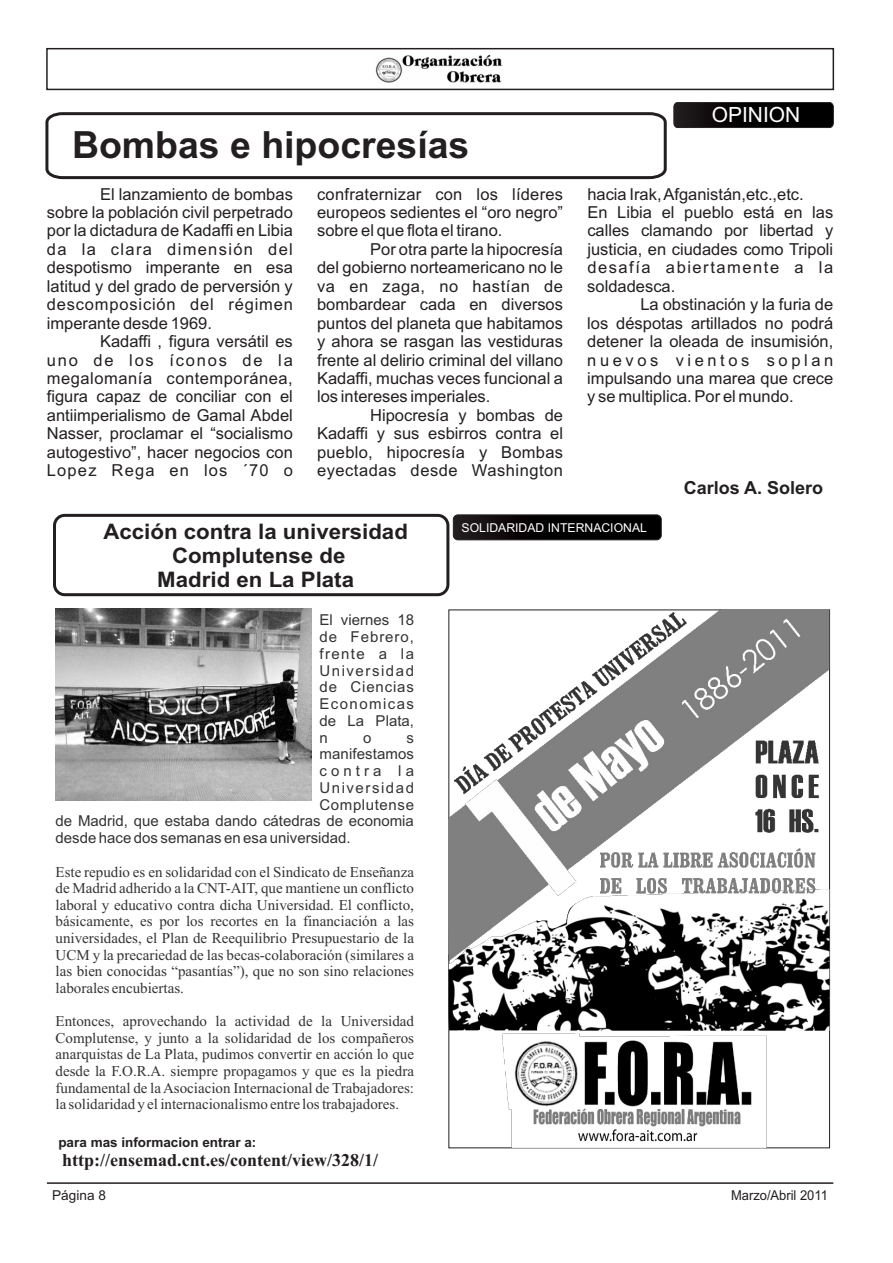
<style>
.page{position:relative;width:893px;height:1263px;background:#fff}
.page>*{position:absolute;margin:0;border:0;box-sizing:border-box;transform-origin:0 0}
.t1{font:700 37.5px "Arial";color:#231f20}
.t2{font:700 21.45px/23.9px "Arial";color:#231f20;text-align:center;scale:1.04 1}
.t3{font:21px "Arial";color:#fff}
.t4{font:700 18px "Times New Roman";color:#231f20}
.t5{font:700 18px "Arial";color:#231f20}
.t6{font:16.5px "Arial";color:#231f20}
.t7{font:16.5px "Arial";letter-spacing:.035em;color:#231f20}
.t8{font:16.5px "Arial";letter-spacing:.05em;color:#231f20}
.t9{font:16.5px "Arial";letter-spacing:.03em;color:#231f20}
.t10{font:16.5px "Arial";letter-spacing:.095em;color:#231f20}
.t11{font:16.5px "Arial";letter-spacing:.08em;color:#231f20}
.t12{font:16.5px "Arial";letter-spacing:.215em;color:#231f20}
.t13{font:16.5px "Arial";letter-spacing:.11em;color:#231f20}
.t14{font:16.5px "Arial";letter-spacing:.075em;color:#231f20}
.t15{font:15px/16.6px "Times New Roman";color:#333;text-align:justify}
.t16{font:15px/16.8px "Arial";letter-spacing:.005em;color:#333;text-align:justify}
.t17{font:15px "Arial";letter-spacing:.1em;color:#333}
.t18{font:15px "Arial";letter-spacing:.04em;color:#333}
.t19{font:15px "Arial";letter-spacing:.275em;color:#333}
.t20{font:13.65px "Arial";color:#231f20;scale:.95 1}
.t21{font:13.65px "Arial";color:#231f20}
.t22{font:700 13.5px "Arial";color:#231f20}
.t23{font:12.15px "Arial";color:#fff}
.s1{color:#212121}
</style>
<div class="page">
<svg style="left:45px;top:102px;width:789px;height:78px"></svg>
<hr style="left:47px;top:1182px;width:786px;height:2px;background:#231f20">
<img style="left:375px;top:55px;width:128px;height:28px">
<div style="left:46px;top:48px;width:788px;height:42px;border:2px solid #231f20"></div>
<div style="left:53px;top:514px;width:396px;height:82px;border:3px solid #231f20;border-radius:10px"></div>
<img style="left:449px;top:610px;width:382px;height:537px">
<img style="left:56px;top:609px;width:255px;height:191px">
<div style="left:453px;top:515px;width:208px;height:25px;background:linear-gradient(to right,#171213,#000);border-radius:5px"></div>
<div style="left:453px;top:515px;width:208px;height:25px;border:1px solid #231f20;border-radius:5px"></div>
<p class="t3" style="left:712px;top:107px;width:90px">OPINION</p>
<h1 class="t1" style="left:72px;top:131px;width:399px">Bombas e hipocresías</h1>
<p class="t6" style="left:100px;top:188px;width:194px">El lanzamiento de bombas</p>
<p class="t6" style="left:317px;top:188px;width:247px">confraternizar con los líderes</p>
<p class="t6" style="left:587px;top:188px;width:218px">hacia Irak, Afganistán,etc.,etc.</p>
<p class="t6" style="left:47px;top:206px;width:247px">sobre la población civil perpetrado</p>
<p class="t6" style="left:317px;top:206px;width:247px">europeos sedientes el “oro negro”</p>
<p class="t6" style="left:587px;top:206px;width:247px">En Libia el pueblo está en las</p>
<p class="t6" style="left:47px;top:224px;width:247px">por la dictadura de Kadaffi en Libia</p>
<p class="t6" style="left:317px;top:224px;width:187px">sobre el que flota el tirano.</p>
<p class="t6" style="left:587px;top:224px;width:247px">calles clamando por libertad y</p>
<p class="t11" style="left:47px;top:243px;width:247px">da la clara dimensión del</p>
<p class="t6" style="left:370px;top:243px;width:194px">Por otra parte la hipocresía</p>
<p class="t6" style="left:587px;top:243px;width:247px">justicia, en ciudades como Tripoli</p>
<p class="t6" style="left:47px;top:261px;width:247px">despotismo imperante en esa</p>
<p class="t6" style="left:317px;top:261px;width:247px">del gobierno norteamericano no le</p>
<p class="t10" style="left:587px;top:261px;width:247px">desafía abiertamente a la</p>
<p class="t6" style="left:47px;top:280px;width:247px">latitud y del grado de perversión y</p>
<p class="t7" style="left:317px;top:280px;width:247px">va en zaga, no hastían de</p>
<p class="t6" style="left:587px;top:280px;width:90px">soldadesca.</p>
<p class="t8" style="left:47px;top:298px;width:247px">descomposición del régimen</p>
<p class="t6" style="left:317px;top:298px;width:247px">bombardear cada en diversos</p>
<p class="t6" style="left:640px;top:298px;width:194px">La obstinación y la furia de</p>
<p class="t6" style="left:47px;top:317px;width:167px">imperante desde 1969.</p>
<p class="t6" style="left:317px;top:317px;width:247px">puntos del planeta que habitamos</p>
<p class="t6" style="left:587px;top:317px;width:247px">los déspotas artillados no podrá</p>
<p class="t6" style="left:100px;top:335px;width:194px">Kadaffi , figura versátil es</p>
<p class="t6" style="left:317px;top:335px;width:247px">y ahora se rasgan las vestiduras</p>
<p class="t6" style="left:587px;top:335px;width:247px">detener la oleada de insumisión,</p>
<p class="t13" style="left:47px;top:353px;width:247px">uno de los íconos de la</p>
<p class="t6" style="left:317px;top:353px;width:247px">frente al delirio criminal del villano</p>
<p class="t12" style="left:587px;top:353px;width:247px">nuevos vientos soplan</p>
<p class="t7" style="left:47px;top:372px;width:247px">megalomanía contemporánea,</p>
<p class="t6" style="left:317px;top:372px;width:247px">Kadaffi, muchas veces funcional a</p>
<p class="t6" style="left:587px;top:372px;width:247px">impulsando una marea que crece</p>
<p class="t6" style="left:47px;top:390px;width:247px">figura capaz de conciliar con el</p>
<p class="t6" style="left:317px;top:390px;width:175px">los intereses imperiales.</p>
<p class="t6" style="left:587px;top:390px;width:208px">y se multiplica. Por el mundo.</p>
<p class="t6" style="left:47px;top:409px;width:247px">antiimperialismo de Gamal Abdel</p>
<p class="t6" style="left:370px;top:409px;width:194px">Hipocresía y bombas de</p>
<p class="t6" style="left:47px;top:427px;width:247px">Nasser, proclamar el “socialismo</p>
<p class="t6" style="left:317px;top:427px;width:247px">Kadaffi y sus esbirros contra el</p>
<p class="t6" style="left:47px;top:446px;width:247px">autogestivo”, hacer negocios con</p>
<p class="t6" style="left:317px;top:446px;width:247px">pueblo, hipocresía y Bombas</p>
<p class="t14" style="left:47px;top:464px;width:247px">Lopez Rega en los ´70 o</p>
<p class="t9" style="left:317px;top:464px;width:247px">eyectadas desde Washington</p>
<p class="t5" style="left:684px;top:481px;width:141px">Carlos A. <span class="s1">Solero</span></p>
<h2 class="t2" style="left:103px;top:521px;width:294px">Acción contra la universidad<br>Complutense de<br>Madrid en La Plata</h2>
<p class="t16" style="left:319px;top:613px;width:96px">El viernes 18 de Febrero, frente a la Universidad de Ciencias Economicas de La Plata, n</p>
<p class="t16" style="left:363px;top:730px;width:10px">o</p>
<p class="t16" style="left:406px;top:730px;width:9px">s</p>
<p class="t16" style="left:319px;top:747px;width:96px">manifestamos</p>
<p class="t19" style="left:319px;top:765px;width:96px">contra la</p>
<p class="t17" style="left:319px;top:782px;width:96px">Universidad</p>
<p class="t18" style="left:319px;top:799px;width:96px">Complutense</p>
<p class="t16" style="left:56px;top:814px;width:360px">de Madrid, que estaba dando cátedras de economia</p>
<p class="t16" style="left:56px;top:831px;width:297px">desde hace dos semanas en esa universidad.</p>
<p class="t15" style="left:56px;top:865px;width:360px">Este repudio es en solidaridad con el Sindicato de Enseñanza de Madrid adherido a la CNT-AIT, que mantiene un conflicto laboral y educativo contra dicha Universidad. El conflicto, básicamente, es por los recortes en la financiación a las universidades, el Plan de Reequilibrio Presupuestario de la UCM y la precariedad de las becas-colaboración (similares a las bien conocidas “pasantías”), que no son sino relaciones laborales encubiertas.</p>
<p class="t15" style="left:56px;top:1014px;width:360px">Entonces, aprovechando la actividad de la Universidad Complutense, y junto a la solidaridad de los compañeros anarquistas de La Plata, pudimos convertir en acción lo que desde la F.O.R.A. siempre propagamos y que es la piedra fundamental de la Asociacion Internacional de Trabajadores: la solidaridad y el internacionalismo entre los trabajadores.</p>
<p class="t22" style="left:58px;top:1137px;width:200px">para mas informacion entrar a:</p>
<p class="t4" style="left:62px;top:1154px;width:317px">http://ensemad.cnt.es/content/view/328/1/</p>
<p class="t23" style="left:462px;top:523px;width:187px">SOLIDARIDAD INTERNACIONAL</p>
<p class="t21" style="left:52px;top:1190px;width:55px">Página 8</p>
<p class="t20" style="left:731px;top:1190px;width:103px">Marzo/Abril 2011</p>
</div>
